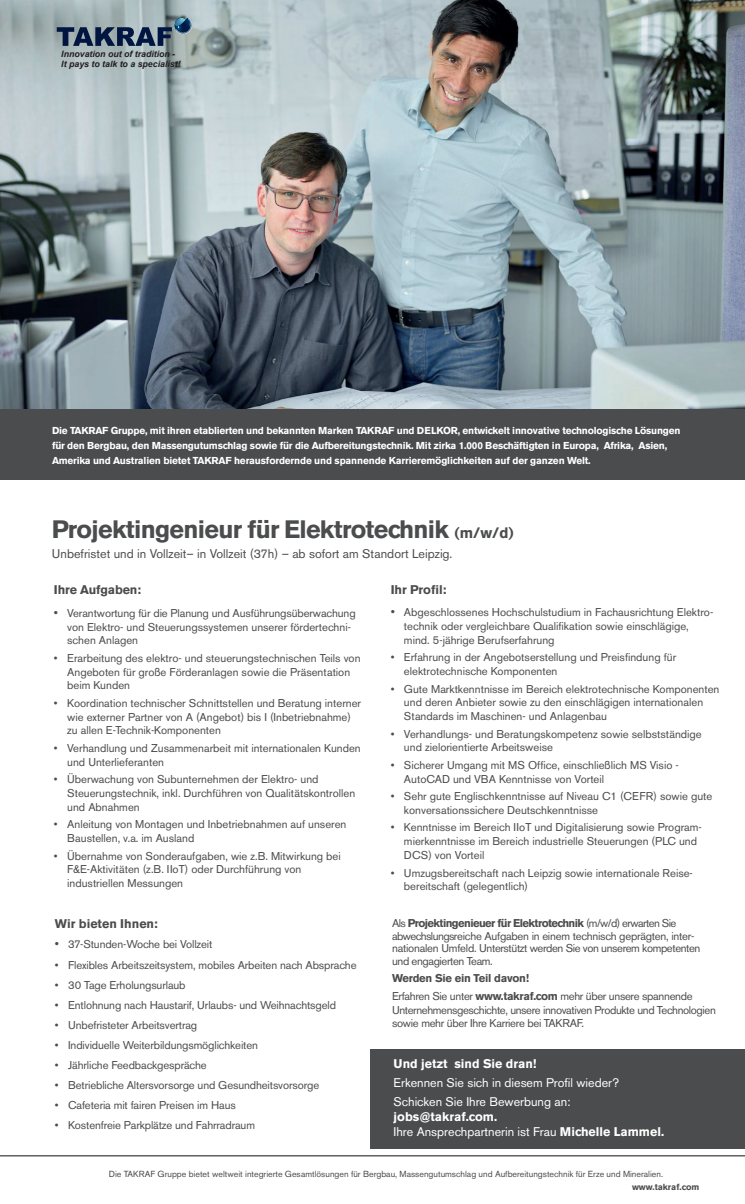
<style>
.page{position:relative;width:745px;height:1204px;background:#fff}
.page>*{position:absolute;margin:0;border:0;box-sizing:border-box;transform-origin:0 0}
.t1{font:700 25px "Akzidenz Grotesk BE";letter-spacing:-.03em;color:#4b4c4d}
.t2{font:700 12.5px/15px "Akzidenz Grotesk BE";color:#fff}
.t3{font:12.5px "Akzidenz Grotesk BE";color:#4b4c4d}
.t4{font:12.5px/18.8px "Akzidenz Grotesk BE";color:#fff}
.t5{font:700 12.5px "Akzidenz Grotesk BE";color:#4b4c4d}
.t6{font:11.25px/13.8px "Akzidenz Grotesk BE";color:#4b4c4d}
.t7{font:11.25px/12.5px "Akzidenz Grotesk BE";letter-spacing:-.035em;color:#4b4c4d}
.t8{font:11.25px/17.5px "Akzidenz Grotesk BE";letter-spacing:-.03em;color:#4b4c4d}
.t9{font:700 10px/15px "Akzidenz Grotesk BE";letter-spacing:-.02em;color:#fff}
.t10{font:8.75px "Akzidenz Grotesk BE";color:#4b4c4d}
.t11{font:italic 700 8.75px/10.5px "Arial";color:#231f20}
.t12{font:700 8.75px "Akzidenz Grotesk BE";color:#4b4c4d}
.s1{font-size:15px}
.s2{font-size:12.5px}
.s3{font-weight:700}
.s4{font-weight:400}
</style>
<div class="page">
<img style="left:0;top:0;width:744px;height:409px">
<hr style="left:0;top:1155px;width:744px;height:1px;background:#231f20">
<div style="left:370px;top:1049px;width:374px;height:99px;background:#4b4c4d"></div>
<div style="left:0;top:409px;width:744px;height:71px;background:#4b4c4d"></div>
<svg style="left:57px;top:18px;width:134px;height:28px;background:#637687"></svg>
<p class="t11" style="left:61px;top:48px;width:121px">Innovation out of tradition -<br>It pays to talk to a specialist!</p>
<p class="t9" style="left:52px;top:423px;width:629px">Die TAKRAF Gruppe, mit ihren etablierten und bekannten Marken TAKRAF und DELKOR, entwickelt innovative technologische Lösungen für den Bergbau, den Massengutumschlag sowie für die Aufbereitungstechnik. Mit zirka 1.000 Beschäftigten in Europa, Afrika, Asien,<br>Amerika und Australien bietet TAKRAF herausfordernde und spannende Karrieremöglichkeiten auf der ganzen Welt.</p>
<h1 class="t1" style="left:52px;top:514px;width:463px">Projektingenieur für Elektrotechnik <span class="s1">(m/w/d)</span></h1>
<p class="t3" style="left:52px;top:546px;width:402px">Unbefristet und in Vollzeit– in Vollzeit (37h) – ab sofort am Standort Leipzig.</p>
<p class="t5" style="left:54px;top:582px;width:89px">Ihre Aufgaben:</p>
<p class="t6" style="left:67px;top:606px;width:290px;text-indent:-13px"><span class="s2">•</span> Verantwortung für die Planung und Ausführungsüberwachung von Elektro- und Steuerungssystemen unserer fördertechni&shy;schen Anlagen</p>
<p class="t6" style="left:67px;top:651px;width:295px;text-indent:-13px">• Erarbeitung des elektro- und steuerungstechnischen Teils von<br>Angeboten für große Förderanlagen sowie die Präsentation beim Kunden</p>
<p class="t6" style="left:67px;top:696px;width:295px;text-indent:-13px">• Koordination technischer Schnittstellen und Beratung interner wie externer Partner von A (Angebot) bis I (Inbetriebnahme) zu allen E-Technik-Komponenten</p>
<p class="t6" style="left:67px;top:741px;width:295px;text-indent:-13px">• Verhandlung und Zusammenarbeit mit internationalen Kunden und Unterlieferanten</p>
<p class="t6" style="left:67px;top:772px;width:289px;text-indent:-13px">• Überwachung von Subunternehmen der Elektro- und<br>Steuerungstechnik, inkl. Durchführen von Qualitätskontrollen und Abnahmen</p>
<p class="t6" style="left:67px;top:817px;width:280px;text-indent:-13px">• Anleitung von Montagen und Inbetriebnahmen auf unseren<br>Baustellen, v.a. im Ausland</p>
<p class="t6" style="left:67px;top:848px;width:275px;text-indent:-13px">• Übernahme von Sonderaufgaben, wie z.B. Mitwirkung bei<br>F&amp;E-Aktivitäten (z.B. IIoT) oder Durchführung von industriellen Messungen</p>
<p class="t5" style="left:55px;top:916px;width:104px">Wir bieten Ihnen:</p>
<p class="t6" style="left:55px;top:937px;width:159px"><span class="s2">•</span> 37-Stunden-Woche bei Vollzeit</p>
<p class="t6" style="left:55px;top:957px;width:303px">• Flexibles Arbeitszeitsystem, mobiles Arbeiten nach Absprache</p>
<p class="t6" style="left:55px;top:977px;width:132px">• 30 Tage Erholungsurlaub</p>
<p class="t6" style="left:55px;top:997px;width:282px">• Entlohnung nach Haustarif, Urlaubs- und Weihnachtsgeld</p>
<p class="t6" style="left:55px;top:1017px;width:144px">• Unbefristeter Arbeitsvertrag</p>
<p class="t6" style="left:55px;top:1037px;width:204px">• Individuelle Weiterbildungsmöglichkeiten</p>
<p class="t6" style="left:55px;top:1057px;width:153px">• Jährliche Feedbackgespräche</p>
<p class="t6" style="left:55px;top:1077px;width:266px">• Betriebliche Altersvorsorge und Gesundheitsvorsorge</p>
<p class="t6" style="left:55px;top:1097px;width:182px">• Cafeteria mit fairen Preisen im Haus</p>
<p class="t6" style="left:55px;top:1117px;width:201px">• Kostenfreie Parkplätze und Fahrradraum</p>
<p class="t5" style="left:390px;top:582px;width:57px">Ihr Profil:</p>
<p class="t6" style="left:403px;top:605px;width:310px;text-indent:-13px"><span class="s2">•</span> Abgeschlossenes Hochschulstudium in Fachausrichtung Elektro&shy;technik oder vergleichbare Qualifikation sowie einschlägige, mind. 5-jährige Berufserfahrung</p>
<p class="t6" style="left:403px;top:650px;width:273px;text-indent:-13px">• Erfahrung in der Angebotserstellung und Preisfindung für elektrotechnische Komponenten</p>
<p class="t6" style="left:403px;top:681px;width:317px;text-indent:-13px">• Gute Marktkenntnisse im Bereich elektrotechnische Komponenten und deren Anbieter sowie zu den einschlägigen internationalen<br>Standards im Maschinen- und Anlagenbau</p>
<p class="t6" style="left:403px;top:726px;width:299px;text-indent:-13px">• Verhandlungs- und Beratungskompetenz sowie selbstständige und zielorientierte Arbeitsweise</p>
<p class="t6" style="left:403px;top:758px;width:276px;text-indent:-13px">• Sicherer Umgang mit MS Office, einschließlich MS Visio -<br>AutoCAD und VBA Kenntnisse von Vorteil</p>
<p class="t6" style="left:403px;top:789px;width:310px;text-indent:-13px">• Sehr gute Englischkenntnisse auf Niveau C1 (CEFR) sowie gute konversationssichere Deutschkenntnisse</p>
<p class="t6" style="left:403px;top:820px;width:299px;text-indent:-13px">• Kenntnisse im Bereich IIoT und Digitalisierung sowie Program&shy;mierkenntnisse im Bereich industrielle Steuerungen (PLC und<br>DCS) von Vorteil</p>
<p class="t6" style="left:403px;top:865px;width:290px;text-indent:-13px">• Umzugsbereitschaft nach Leipzig sowie internationale Reise&shy;bereitschaft (gelegentlich)</p>
<p class="t7" style="left:392px;top:917px;width:310px">Als <span class="s3">Projektingenieuer für Elektrotechnik</span> (m/w/d) erwarten Sie abwechslungsreiche Aufgaben in einem technisch geprägten, inter&shy;nationalen Umfeld. Unterstützt werden Sie von unserem kompetenten und engagierten Team.</p>
<p class="t8" style="left:392px;top:969px;width:302px"><span class="s3">Werden Sie ein Teil davon!<br></span>Erfahren Sie unter <span class="s3">www.takraf.com</span> mehr über unsere spannende</p>
<p class="t7" style="left:392px;top:1002px;width:325px;line-height:13.8px">Unternehmensgeschichte, unsere innovativen Produkte und Technologien sowie mehr über Ihre Karriere bei TAKRAF.</p>
<p class="t2" style="left:393px;top:1056px;width:144px">Und jetzt sind Sie dran!</p>
<p class="t4" style="left:393px;top:1073px;width:227px">Erkennen Sie sich in diesem Profil wieder?<br>Schicken Sie Ihre Bewerbung an:</p>
<p class="t2" style="left:393px;top:1109px;width:272px">jobs@takraf.com.<br><span class="s4">Ihre Ansprechpartnerin ist Frau</span> Michelle Lammel.</p>
<p class="t10" style="left:109px;top:1168px;width:555px">Die TAKRAF Gruppe bietet weltweit integrierte Gesamtlösungen für Bergbau, Massengutumschlag und Aufbereitungstechnik für Erze und Mineralien.</p>
<p class="t12" style="left:631px;top:1182px;width:69px">www.takraf.com</p>
</div>
